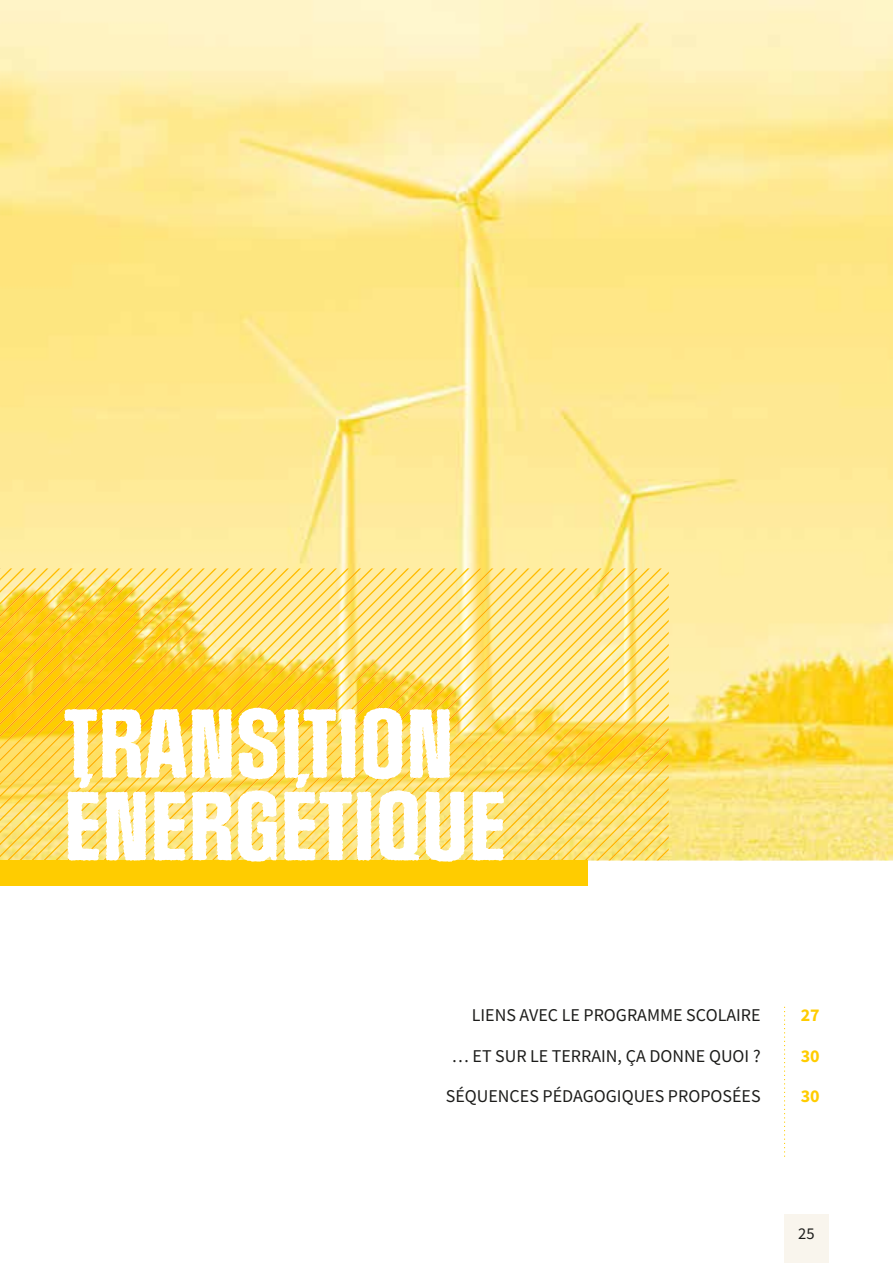
<style>
.page{position:relative;width:893px;height:1263px;background:#fff}
.page>*{position:absolute;margin:0;border:0;box-sizing:border-box;transform-origin:0 0}
.t1{font:82.5px/82.5px "Social Gothic Rough";color:#fff}
.t2{font:18px "Source Sans Pro";color:#1d1d1b}
.t3{font:700 18px "Source Sans Pro";color:#fc0}
.t4{font:16.5px "Source Sans Pro";color:#1d1d1b}
</style>
<div class="page">
<div style="left:784px;top:1214px;width:45px;height:49px;background:#f9f5ed"></div>
<img style="left:0;top:0;width:893px;height:860px">
<svg style="left:784px;top:1007px;width:1px;height:150px"></svg>
<img style="left:325px;top:568px;width:7px;height:292px">
<img style="left:332px;top:568px;width:12px;height:292px">
<img style="left:313px;top:568px;width:12px;height:292px">
<img style="left:344px;top:568px;width:12px;height:292px">
<img style="left:301px;top:568px;width:12px;height:292px">
<img style="left:356px;top:568px;width:12px;height:292px">
<img style="left:7px;top:568px;width:294px;height:292px">
<img style="left:368px;top:568px;width:294px;height:292px">
<img style="left:0;top:568px;width:289px;height:289px">
<img style="left:380px;top:571px;width:289px;height:289px">
<img style="left:0;top:568px;width:277px;height:277px">
<img style="left:392px;top:583px;width:277px;height:277px">
<img style="left:0;top:568px;width:265px;height:265px">
<img style="left:404px;top:595px;width:265px;height:265px">
<img style="left:0;top:568px;width:253px;height:253px">
<img style="left:416px;top:607px;width:253px;height:253px">
<img style="left:0;top:568px;width:241px;height:241px">
<img style="left:428px;top:619px;width:241px;height:241px">
<img style="left:0;top:568px;width:229px;height:229px">
<img style="left:440px;top:631px;width:229px;height:229px">
<img style="left:0;top:568px;width:217px;height:217px">
<img style="left:452px;top:644px;width:217px;height:216px">
<img style="left:0;top:568px;width:205px;height:205px">
<img style="left:464px;top:656px;width:205px;height:204px">
<img style="left:0;top:568px;width:193px;height:193px">
<img style="left:476px;top:668px;width:193px;height:192px">
<img style="left:0;top:568px;width:181px;height:181px">
<img style="left:488px;top:680px;width:181px;height:180px">
<img style="left:0;top:568px;width:169px;height:169px">
<img style="left:500px;top:692px;width:169px;height:168px">
<img style="left:0;top:568px;width:157px;height:157px">
<img style="left:512px;top:704px;width:157px;height:156px">
<img style="left:0;top:568px;width:145px;height:145px">
<img style="left:524px;top:716px;width:145px;height:144px">
<img style="left:0;top:568px;width:133px;height:133px">
<img style="left:536px;top:728px;width:133px;height:132px">
<img style="left:0;top:568px;width:121px;height:121px">
<img style="left:548px;top:740px;width:121px;height:120px">
<img style="left:0;top:568px;width:109px;height:109px">
<img style="left:560px;top:752px;width:109px;height:108px">
<img style="left:0;top:568px;width:97px;height:97px">
<img style="left:572px;top:764px;width:97px;height:96px">
<img style="left:0;top:568px;width:85px;height:85px">
<img style="left:584px;top:776px;width:85px;height:84px">
<img style="left:0;top:568px;width:73px;height:73px">
<img style="left:596px;top:788px;width:73px;height:72px">
<img style="left:0;top:568px;width:61px;height:61px">
<img style="left:608px;top:800px;width:61px;height:60px">
<img style="left:0;top:568px;width:49px;height:49px">
<img style="left:620px;top:812px;width:49px;height:48px">
<img style="left:0;top:568px;width:37px;height:37px">
<img style="left:632px;top:824px;width:37px;height:36px">
<img style="left:0;top:568px;width:25px;height:25px">
<img style="left:644px;top:836px;width:25px;height:24px">
<svg style="left:0;top:568px;width:13px;height:13px"></svg>
<svg style="left:656px;top:848px;width:13px;height:13px"></svg>
<div style="left:0;top:860px;width:588px;height:26px;background:#fc0"></div>
<h1 class="t1" style="left:64px;top:706px;width:444px">TRANSITION<br>ÉNERGÉTIQUE</h1>
<p class="t2" style="left:472px;top:1003px;width:290px">LIENS AVEC LE PROGRAMME SCOLAIRE</p>
<p class="t2" style="left:452px;top:1044px;width:310px">… ET SUR LE TERRAIN, ÇA DONNE QUOI ?</p>
<p class="t2" style="left:446px;top:1084px;width:316px">SÉQUENCES PÉDAGOGIQUES PROPOSÉES</p>
<p class="t3" style="left:801px;top:1003px;width:20px">27</p>
<p class="t3" style="left:801px;top:1044px;width:20px">30</p>
<p class="t3" style="left:801px;top:1084px;width:20px">30</p>
<p class="t4" style="left:798px;top:1223px;width:18px">25</p>
</div>
